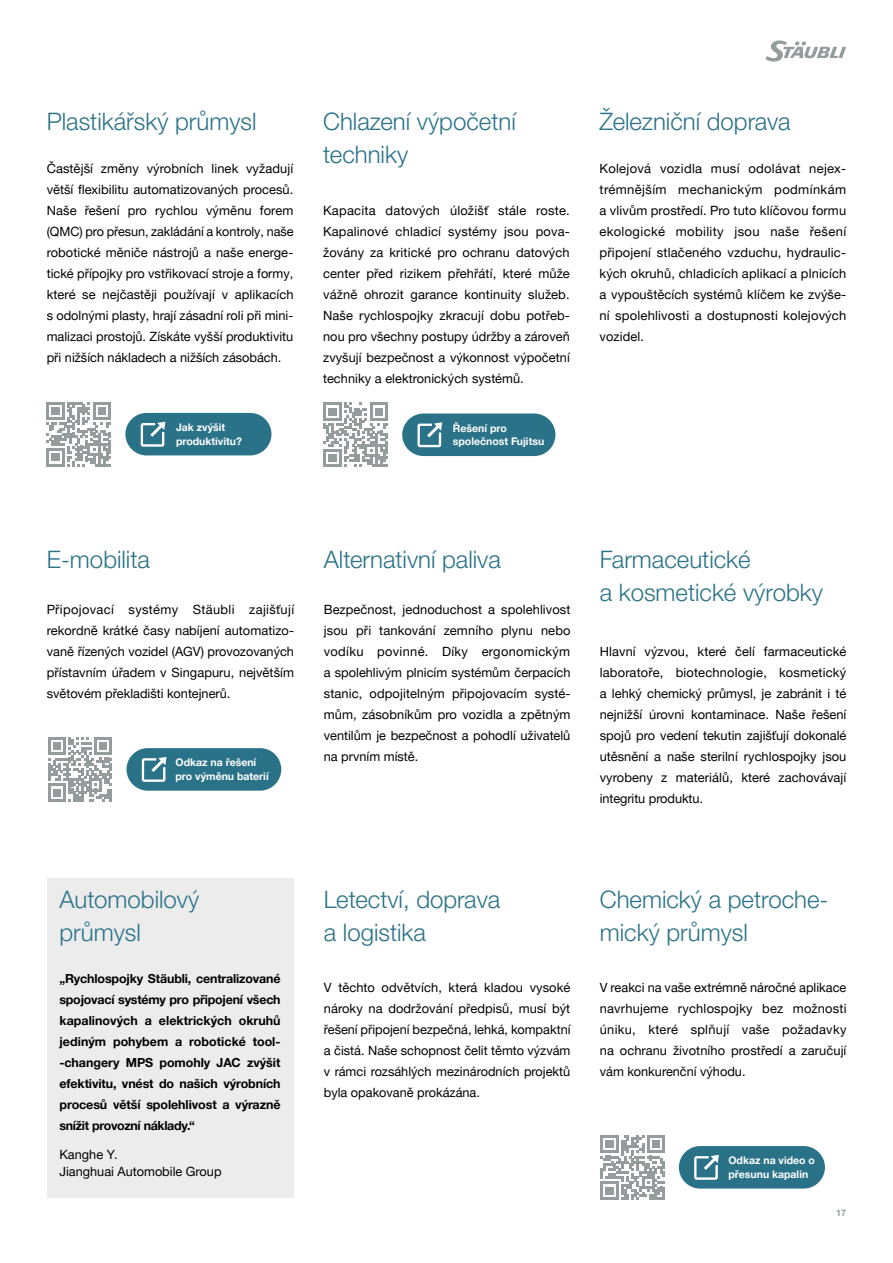
<style>
.page{position:relative;width:893px;height:1263px;background:#fff}
.page>*{position:absolute;margin:0;border:0;box-sizing:border-box;transform-origin:0 0}
.Intertitle{font:300 24px/33px "Helvetica Neue LTW1 G";color:#2a7288}
.Copytext{font:12.75px/21px "Helvetica Neue LTW1 G";color:#000;text-align:justify}
.Quote_1_Author_Function{font:12.75px/16.5px "Helvetica Neue LTW1 G";color:#000}
.Quote_1_Head{font:700 12.45px/21px "Helvetica Neue LTW1 G";letter-spacing:-.005em;color:#000;text-align:justify}
.Icon_Text{font:700 10.5px/13.5px "Helvetica Neue LTW1 G";color:#fff}
.t1{font:700 9px "Helvetica Neue LTW1 G";color:#959c9d}
</style>
<div class="page">
<svg style="left:765px;top:40px;width:81px;height:22px"></svg>
<svg style="left:323px;top:403px;width:65px;height:64px"></svg>
<div style="left:402px;top:413px;width:153px;height:43px;background:#2a7288;border-radius:21px"></div>
<svg style="left:418px;top:422px;width:24px;height:25px"></svg>
<div style="left:125px;top:413px;width:146px;height:42px;background:#2a7288;border-radius:21px"></div>
<svg style="left:141px;top:422px;width:24px;height:25px"></svg>
<svg style="left:46px;top:402px;width:65px;height:64px"></svg>
<svg style="left:600px;top:1135px;width:65px;height:64px"></svg>
<div style="left:679px;top:1146px;width:146px;height:42px;background:#2a7288;border-radius:21px"></div>
<svg style="left:694px;top:1155px;width:25px;height:25px"></svg>
<div style="left:126px;top:748px;width:155px;height:43px;background:#2a7288;border-radius:21px"></div>
<svg style="left:142px;top:757px;width:24px;height:25px"></svg>
<svg style="left:48px;top:737px;width:64px;height:65px"></svg>
<div style="left:47px;top:878px;width:246px;height:319px;background:#ececec"></div>
<p class="Intertitle" style="left:47px;top:105px;width:211px">Plastikářský průmysl</p>
<p class="Copytext" style="left:47px;top:158px;width:248px">Častější změny výrobních linek vyžadují větší flexibilitu automatizovaných procesů.<br>Naše řešení pro rychlou výměnu forem (QMC) pro přesun, zakládání a kontroly, naše robotické měniče nástrojů a naše energe&shy;tické přípojky pro vstřikovací stroje a formy, které se nejčastěji používají v aplikacích s odolnými plasty, hrají zásadní roli při mini&shy;malizaci prostojů. Získáte vyšší produktivitu při nižších nákladech a nižších zásobách.</p>
<p class="Icon_Text" style="left:176px;top:421px;width:67px">Jak zvýšit produktivitu?</p>
<p class="Intertitle" style="left:323px;top:105px;width:194px">Chlazení výpočetní techniky</p>
<p class="Copytext" style="left:323px;top:200px;width:248px">Kapacita datových úložišť stále roste.<br>Kapalinové chladicí systémy jsou pova&shy;žovány za kritické pro ochranu datových center před rizikem přehřátí, které může vážně ohrozit garance kontinuity služeb.<br>Naše rychlospojky zkracují dobu potřeb&shy;nou pro všechny postupy údržby a zároveň zvyšují bezpečnost a výkonnost výpočetní techniky a elektronických systémů.</p>
<p class="Icon_Text" style="left:453px;top:421px;width:93px">Řešení pro společnost Fujitsu</p>
<p class="Intertitle" style="left:599px;top:105px;width:193px">Železniční doprava</p>
<p class="Copytext" style="left:599px;top:158px;width:248px">Kolejová vozidla musí odolávat nejex&shy;trémnějším mechanickým podmínkám a vlivům prostředí. Pro tuto klíčovou formu ekologické mobility jsou naše řešení připojení stlačeného vzduchu, hydraulic&shy;kých okruhů, chladicích aplikací a plnicích a vypouštěcích systémů klíčem ke zvýše&shy;ní spolehlivosti a dostupnosti kolejových vozidel.</p>
<p class="Intertitle" style="left:47px;top:543px;width:105px">E-mobilita</p>
<p class="Copytext" style="left:47px;top:599px;width:249px">Připojovací systémy Stäubli zajišťují rekordně krátké časy nabíjení automatizo&shy;vaně řízených vozidel (AGV) provozovaných přístavním úřadem v Singapuru, největším světovém překladišti kontejnerů.</p>
<p class="Icon_Text" style="left:176px;top:756px;width:95px">Odkaz na řešení pro výměnu baterií</p>
<p class="Intertitle" style="left:324px;top:543px;width:179px">Alternativní paliva</p>
<p class="Copytext" style="left:324px;top:599px;width:248px">Bezpečnost, jednoduchost a spolehlivost jsou při tankování zemního plynu nebo vodíku povinné. Díky ergonomickým a spolehlivým plnicím systémům čerpacích stanic, odpojitelným připojovacím systé&shy;mům, zásobníkům pro vozidla a zpětným ventilům je bezpečnost a pohodlí uživatelů na prvním místě.</p>
<p class="Intertitle" style="left:600px;top:543px;width:225px">Farmaceutické<br>a kosmetické výrobky</p>
<p class="Copytext" style="left:600px;top:641px;width:248px">Hlavní výzvou, které čelí farmaceutické laboratoře, biotechnologie, kosmetický a lehký chemický průmysl, je zabránit i té nejnižší úrovni kontaminace. Naše řešení spojů pro vedení tekutin zajišťují dokonalé utěsnění a naše sterilní rychlospojky jsou vyrobeny z materiálů, které zachovávají integritu produktu.</p>
<p class="Intertitle" style="left:59px;top:883px;width:141px">Automobilový průmysl</p>
<p class="Quote_1_Head" style="left:59px;top:968px;width:223px">„Rychlospojky Stäubli, centralizované spojovací systémy pro připojení všech kapalinových a elektrických okruhů jediným pohybem a robotické tool--changery MPS pomohly JAC zvýšit efektivitu, vnést do našich výrobních procesů větší spolehlivost a výrazně snížit provozní náklady.“</p>
<p class="Quote_1_Author_Function" style="left:59px;top:1146px;width:164px">Kanghe Y.<br>Jianghuai Automobile Group</p>
<p class="Intertitle" style="left:324px;top:883px;width:178px">Letectví, doprava a logistika</p>
<p class="Copytext" style="left:324px;top:977px;width:248px">V těchto odvětvích, která kladou vysoké nároky na dodržování předpisů, musí být řešení připojení bezpečná, lehká, kompaktní a čistá. Naše schopnost čelit těmto výzvám v rámci rozsáhlých mezinárodních projektů byla opakovaně prokázána.</p>
<p class="Intertitle" style="left:600px;top:883px;width:230px">Chemický a petroche&shy;mický průmysl</p>
<p class="Copytext" style="left:600px;top:977px;width:248px">V reakci na vaše extrémně náročné aplikace navrhujeme rychlospojky bez možnosti úniku, které splňují vaše požadavky na ochranu životního prostředí a zaručují vám konkurenční výhodu.</p>
<p class="Icon_Text" style="left:728px;top:1154px;width:88px">Odkaz na video o přesunu kapalin</p>
<p class="t1" style="left:836px;top:1207px;width:12px">17</p>
</div>
